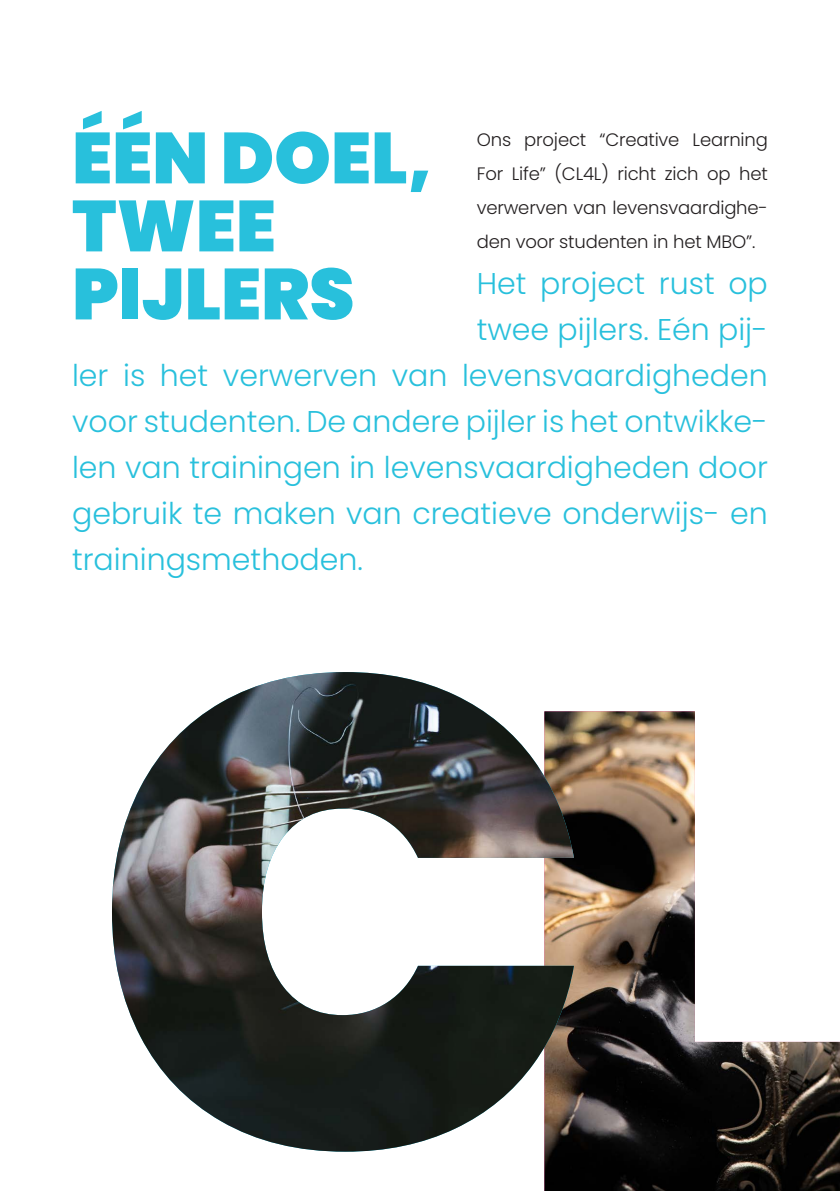
<style>
.page{position:relative;width:840px;height:1191px;background:#fff}
.page>*{position:absolute;margin:0;border:0;box-sizing:border-box;transform-origin:0 0}
.t1{font:900 72px/68px "Poppins";color:#28c0dc}
.t2{font:300 30px "Poppins";color:#28c0dc}
.t3{font:300 18px/34px "Poppins";letter-spacing:-.01em;color:#231f20;text-align:justify}
</style>
<div class="page">
<img style="left:544px;top:711px;width:295px;height:480px">
<img style="left:112px;top:672px;width:461px;height:479px">
<p class="t1" style="left:72px;top:124px;width:361px">ÉÉN DOEL,<br>TWEE</p>
<p class="t1" style="left:72px;top:260px;width:284px">PIJLERS</p>
<p class="t3" style="left:476px;top:123px;width:292px">Ons project “Creative Learning For Life” (CL4L) richt zich op het verwerven van levensvaardighe&shy;den voor studenten in het MBO”.</p>
<p class="t2" style="left:476px;top:266px;width:292px">Het project rust op</p>
<p class="t2" style="left:476px;top:312px;width:292px">twee pijlers. Eén pij-</p>
<p class="t2" style="left:72px;top:358px;width:697px">ler is het verwerven van levensvaardigheden</p>
<p class="t2" style="left:72px;top:404px;width:697px">voor studenten. De andere pijler is het ontwikke-</p>
<p class="t2" style="left:72px;top:450px;width:697px">len van trainingen in levensvaardigheden door</p>
<p class="t2" style="left:72px;top:496px;width:697px">gebruik te maken van creatieve onderwijs- en</p>
<p class="t2" style="left:72px;top:542px;width:292px">trainingsmethoden.</p>
</div>
